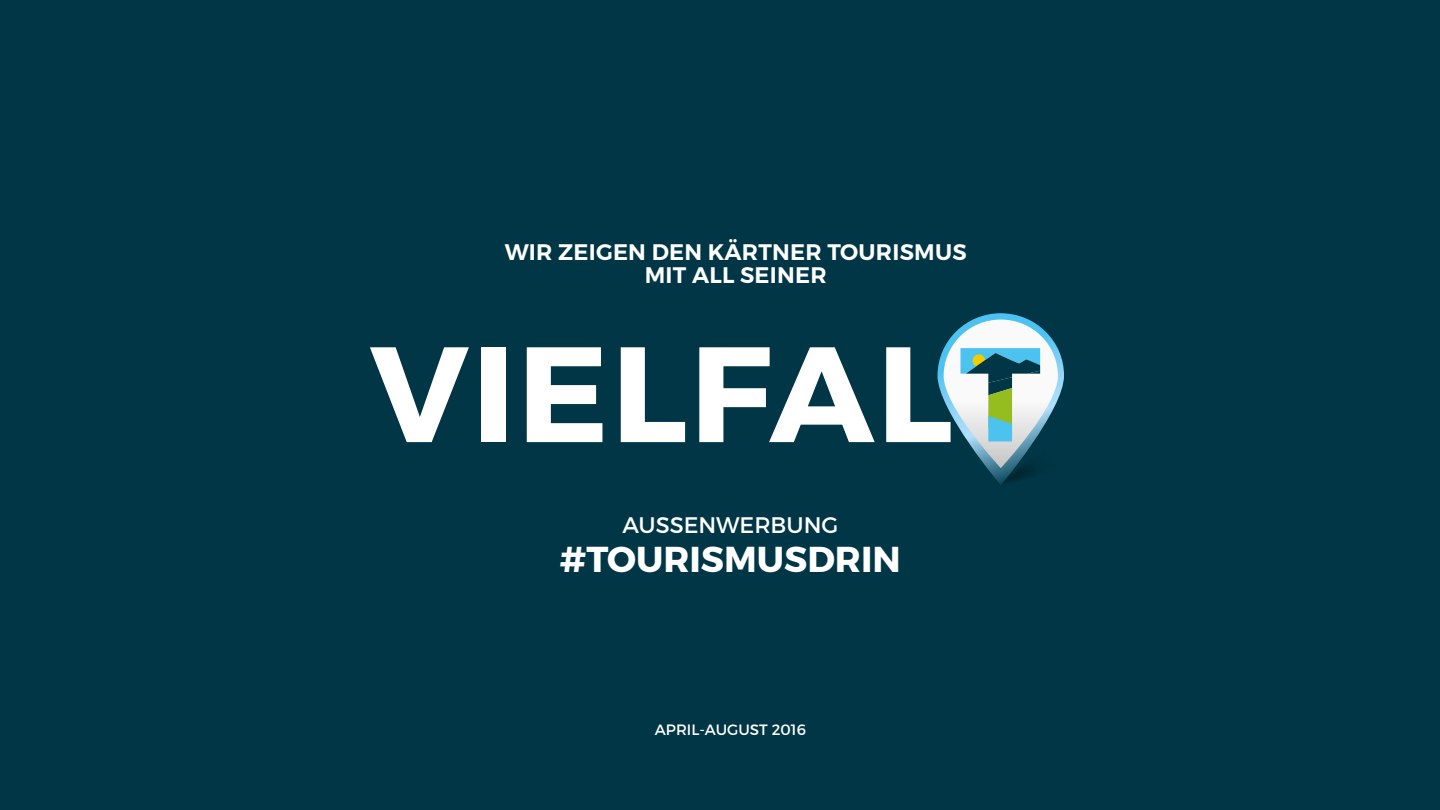
<style>
.page{position:relative;width:1440px;height:810px;background:#003645}
.page>*{position:absolute;margin:0;border:0;box-sizing:border-box;transform-origin:0 0}
.t1{font:700 135.45px "Montserrat";letter-spacing:.02em;color:#fff}
.t2{font:700 36px "Montserrat";color:#fff}
.t3{font:600 22.5px/22.5px "Montserrat";letter-spacing:.01em;color:#fff;text-align:center}
.t4{font:22.5px "Montserrat";color:#fff}
.t5{font:15px "Montserrat";color:#fff}
</style>
<div class="page">
<svg style="left:938px;top:313px;width:126px;height:172px"></svg>
<svg style="left:944px;top:320px;width:114px;height:148px"></svg>
<svg style="left:961px;top:348px;width:79px;height:93px"></svg>
<p class="t3" style="left:505px;top:241px;width:463px">WIR ZEIGEN DEN KÄRTNER TOURISMUS<br>MIT ALL SEINER</p>
<h1 class="t1" style="left:370px;top:310px;width:670px">VIELFALT</h1>
<p class="t4" style="left:622px;top:511px;width:217px">AUSSENWERBUNG</p>
<h2 class="t2" style="left:560px;top:537px;width:342px">#TOURISMUSDRIN</h2>
<p class="t5" style="left:655px;top:720px;width:153px">APRIL-AUGUST 2016</p>
</div>
